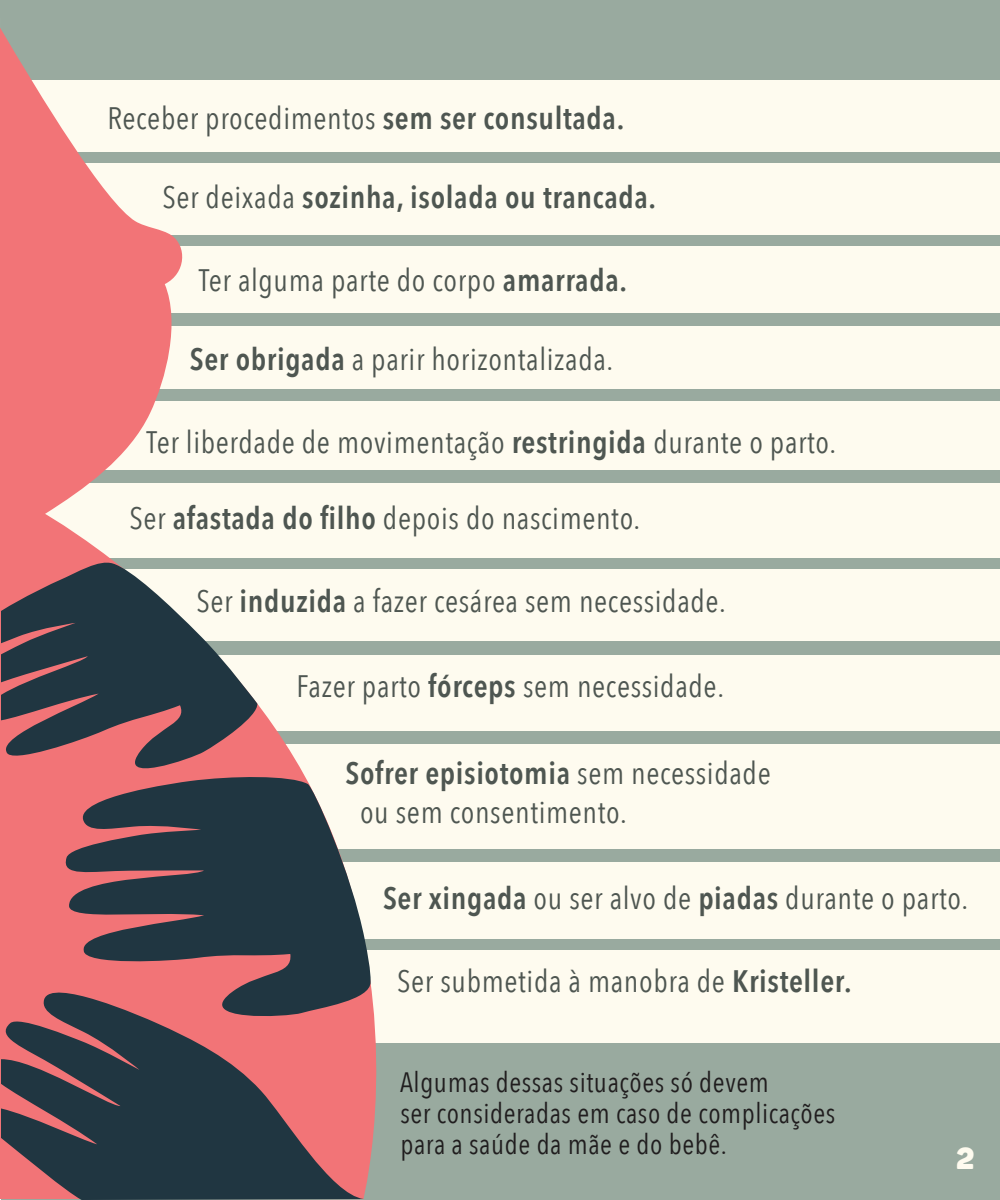
<style>
.page{position:relative;width:1000px;height:1200px;background:#99aa9f}
.page>*{position:absolute;margin:0;border:0;box-sizing:border-box;transform-origin:0 0}
.t1{font:31px/39.2px "Avenir Next Condensed";letter-spacing:.02em;color:#4e5651}
.t2{font:600 31px "Avenir Next Condensed";letter-spacing:.02em;color:#4e5651}
.t3{font:30px "Panton Black Caps";color:#fefbef}
.t4{font:28px/31.2px "Avenir Next Condensed";letter-spacing:.02em;color:#201d1e}
.s1{font-weight:600}
.s2{font-weight:400}
</style>
<div class="page">
<div style="left:79px;top:744px;width:921px;height:105px;background:#fefbef"></div>
<div style="left:79px;top:862px;width:921px;height:77px;background:#fefbef"></div>
<div style="left:79px;top:951px;width:921px;height:92px;background:#fefbef"></div>
<div style="left:10px;top:80px;width:990px;height:72px;background:#fefbef"></div>
<div style="left:79px;top:163px;width:921px;height:72px;background:#fefbef"></div>
<div style="left:31px;top:247px;width:969px;height:66px;background:#fefbef"></div>
<div style="left:31px;top:326px;width:969px;height:63px;background:#fefbef"></div>
<div style="left:31px;top:402px;width:969px;height:68px;background:#fefbef"></div>
<div style="left:24px;top:483px;width:976px;height:75px;background:#fefbef"></div>
<div style="left:79px;top:569px;width:921px;height:72px;background:#fefbef"></div>
<div style="left:79px;top:655px;width:921px;height:76px;background:#fefbef"></div>
<svg style="left:0;top:28px;width:408px;height:1171px"></svg>
<svg style="left:0;top:559px;width:258px;height:228px;background:#776469"></svg>
<svg style="left:60px;top:775px;width:311px;height:247px;background:#60535b"></svg>
<svg style="left:0;top:977px;width:364px;height:223px;background:#744f56"></svg>
<p class="t1" style="left:107px;top:97px;width:518px">Receber procedimentos <span class="s1">sem ser consultada.</span></p>
<p class="t2" style="left:162px;top:170px;width:495px"><span class="s2">Ser deixada</span> sozinha, isolada ou trancada.</p>
<p class="t1" style="left:199px;top:259px;width:430px">Ter alguma parte do corpo <span class="s1">amarrada.</span></p>
<p class="t1" style="left:190px;top:338px;width:425px"><span class="s1">Ser obrigada</span> a parir horizontalizada.</p>
<p class="t1" style="left:147px;top:422px;width:691px">Ter liberdade de movimentação <span class="s1">restringida</span> durante o parto.</p>
<p class="t1" style="left:130px;top:497px;width:512px">Ser <span class="s1">afastada do filho</span> depois do nascimento.</p>
<p class="t1" style="left:196px;top:580px;width:531px">Ser <span class="s1">induzida</span> a fazer cesárea sem necessidade.</p>
<p class="t1" style="left:297px;top:665px;width:429px">Fazer parto <span class="s1">fórceps</span> sem necessidade.</p>
<p class="t1" style="left:360px;top:752px;width:412px;text-indent:-15px"><span class="s1">Sofrer episiotomia</span> sem necessidade ou sem consentimento.</p>
<p class="t1" style="left:383px;top:877px;width:587px"><span class="s1">Ser xingada</span> ou ser alvo de <span class="s1">piadas</span> durante o parto.</p>
<p class="t1" style="left:397px;top:960px;width:456px">Ser submetida à manobra de <span class="s1">Kristeller.</span></p>
<p class="t4" style="left:400px;top:1065px;width:437px">Algumas dessas situações só devem<br>ser consideradas em caso de complicações para a saúde da mãe e do bebê.</p>
<p class="t3" style="left:956px;top:1139px;width:20px">2</p>
</div>
